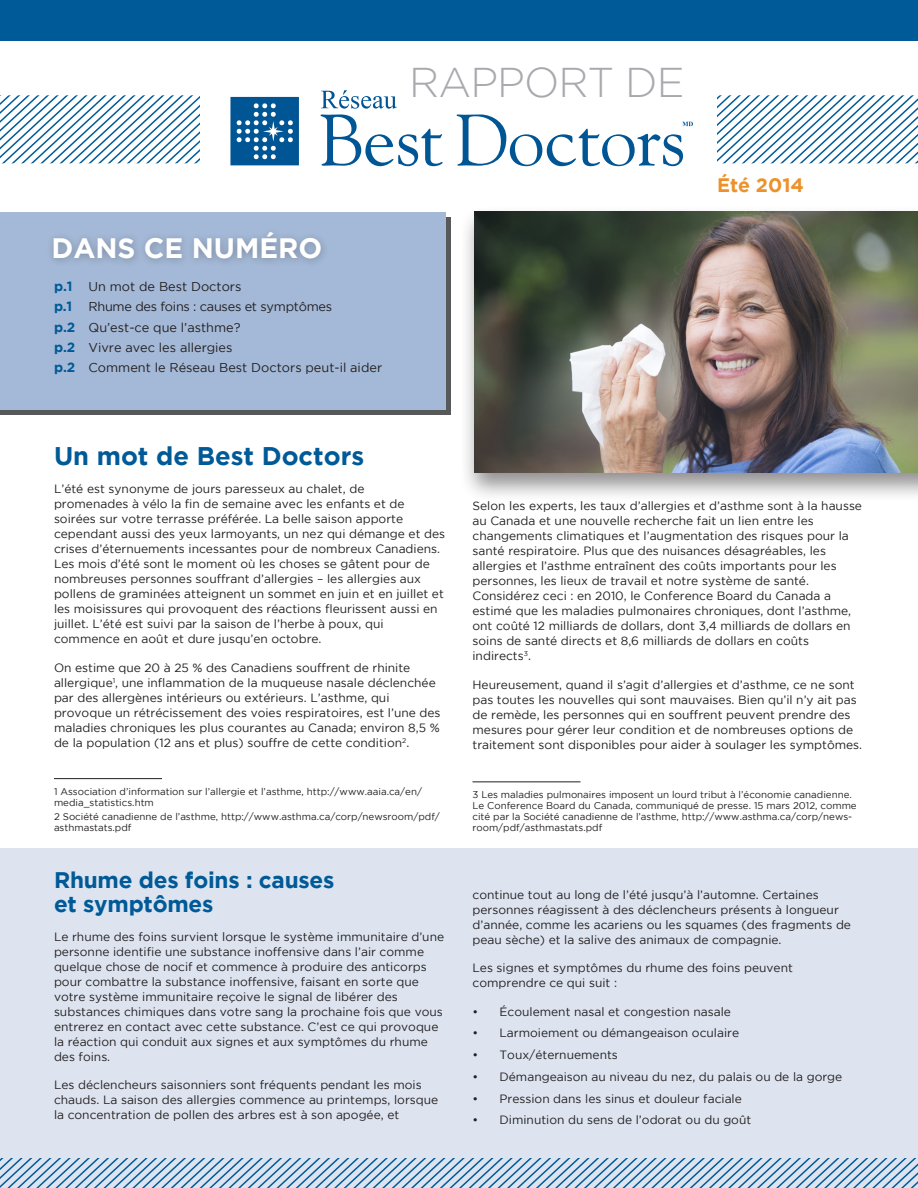
<style>
.page{position:relative;width:918px;height:1188px;background:#fff}
.page>*{position:absolute;margin:0;border:0;box-sizing:border-box;transform-origin:0 0}
.Subheading{font:300 41.55px "Gotham";letter-spacing:-.02em;color:#a8a9ad}
.Body_-_no_space_afte{font:700 28.05px "Gotham";color:#fff}
.Heading{font:700 25.5px "Gotham";color:#005a97}
.Body_-_w_space_after{font:700 22.5px/24px "Gotham";letter-spacing:-.01em;color:#005a97}
.Subheading-2{font:700 19.5px "Gotham";color:#ec922b}
.t1{font:12.75px "Gotham";color:#231f20}
.t2{font:12.75px "Gotham";letter-spacing:-.02em;color:#231f20}
.Body_-_w_space_after-2{font:12px/15px "Gotham";color:#231f20}
.footnote_text{font:9.75px/10.8px "Gotham";color:#231f20}
.s1{font-weight:700;font-size:13.5px;color:#005a97}
</style>
<div class="page">
<div style="left:0;top:217px;width:450px;height:198px;background:#57585a"></div>
<div style="left:0;top:849px;width:918px;height:339px;background:#dde4f0"></div>
<div style="left:0;top:212px;width:446px;height:198px;background:#a4b9d7"></div>
<div style="left:46px;top:226px;width:283px;height:42px;background:#231f20;opacity:.3"></div>
<div style="left:0;top:0;width:918px;height:40px;background:#005a97"></div>
<svg style="left:0;top:1159px;width:918px;height:29px"></svg>
<hr style="left:54px;top:778px;width:108px;height:1px;background:#231f20">
<hr style="left:472px;top:781px;width:108px;height:1px;background:#231f20">
<div style="left:460px;top:206px;width:458px;height:297px;background:#231f20;opacity:.5"></div>
<img style="left:475px;top:212px;width:443px;height:261px">
<svg style="left:0;top:95px;width:918px;height:68px"></svg>
<div style="left:201px;top:90px;width:516px;height:87px;background:#fff"></div>
<svg style="left:230px;top:97px;width:69px;height:68px;background:#226ca3"></svg>
<svg style="left:321px;top:90px;width:372px;height:76px"></svg>
<p class="Subheading" style="left:409px;top:60px;width:277px">RAPPORT DE</p>
<p class="Body_-_no_space_afte" style="left:51px;top:232px;width:272px">DANS CE NUMÉRO</p>
<p class="t1" style="left:54px;top:279px;width:189px"><span class="s1">p.1</span> Un mot de Best Doctors</p>
<p class="t2" style="left:54px;top:300px;width:280px"><span class="s1">p.1</span> Rhume des foins : causes et symptômes</p>
<p class="t1" style="left:54px;top:320px;width:188px"><span class="s1">p.2</span> Qu’est-ce que l’asthme?</p>
<p class="t1" style="left:54px;top:340px;width:180px"><span class="s1">p.2</span> Vivre avec les allergies</p>
<p class="t1" style="left:54px;top:361px;width:330px"><span class="s1">p.2</span> Comment le Réseau Best Doctors peut-il aider</p>
<p class="Subheading-2" style="left:717px;top:174px;width:89px">Été 2014</p>
<p class="Heading" style="left:54px;top:441px;width:312px">Un mot de Best Doctors</p>
<p class="Body_-_w_space_after-2" style="left:54px;top:481px;width:393px">L’été est synonyme de jours paresseux au chalet, de<br>promenades à vélo la fin de semaine avec les enfants et de soirées sur votre terrasse préférée. La belle saison apporte cependant aussi des yeux larmoyants, un nez qui démange et des crises d’éternuements incessantes pour de nombreux Canadiens.<br>Les mois d’été sont le moment où les choses se gâtent pour de nombreuses personnes souffrant d’allergies – les allergies aux pollens de graminées atteignent un sommet en juin et en juillet et les moisissures qui provoquent des réactions fleurissent aussi en juillet. L’été est suivi par la saison de l’herbe à poux, qui commence en août et dure jusqu’en octobre.</p>
<p class="Body_-_w_space_after-2" style="left:54px;top:660px;width:388px">On estime que 20 à 25 % des Canadiens souffrent de rhinite allergique<sup>1</sup>, une inflammation de la muqueuse nasale déclenchée par des allergènes intérieurs ou extérieurs. L’asthme, qui provoque un rétrécissement des voies respiratoires, est l’une des maladies chroniques les plus courantes au Canada; environ 8,5 % de la population (12 ans et plus) souffre de cette condition<sup>2</sup>.</p>
<p class="footnote_text" style="left:54px;top:786px;width:369px">1 Association d’information sur l’allergie et l’asthme, http://www.aaia.ca/en/ media_statistics.htm</p>
<p class="footnote_text" style="left:54px;top:811px;width:387px">2 Société canadienne de l’asthme, http://www.asthma.ca/corp/newsroom/pdf/ asthmastats.pdf</p>
<p class="Body_-_w_space_after" style="left:54px;top:868px;width:282px">Rhume des foins : causes et symptômes</p>
<p class="Body_-_w_space_after-2" style="left:54px;top:929px;width:392px">Le rhume des foins survient lorsque le système immunitaire d’une personne identifie une substance inoffensive dans l’air comme quelque chose de nocif et commence à produire des anticorps pour combattre la substance inoffensive, faisant en sorte que votre système immunitaire reçoive le signal de libérer des substances chimiques dans votre sang la prochaine fois que vous entrerez en contact avec cette substance. C’est ce qui provoque la réaction qui conduit aux signes et aux symptômes du rhume des foins.</p>
<p class="Body_-_w_space_after-2" style="left:54px;top:1077px;width:386px">Les déclencheurs saisonniers sont fréquents pendant les mois chauds. La saison des allergies commence au printemps, lorsque la concentration de pollen des arbres est à son apogée, et</p>
<p class="Body_-_w_space_after-2" style="left:472px;top:498px;width:391px">Selon les experts, les taux d’allergies et d’asthme sont à la hausse au Canada et une nouvelle recherche fait un lien entre les changements climatiques et l’augmentation des risques pour la santé respiratoire. Plus que des nuisances désagréables, les allergies et l’asthme entraînent des coûts importants pour les personnes, les lieux de travail et notre système de santé.<br>Considérez ceci : en 2010, le Conference Board du Canada a estimé que les maladies pulmonaires chroniques, dont l’asthme, ont coûté 12 milliards de dollars, dont 3,4 milliards de dollars en soins de santé directs et 8,6 milliards de dollars en coûts indirects<sup>3</sup>.</p>
<p class="Body_-_w_space_after-2" style="left:472px;top:677px;width:391px">Heureusement, quand il s’agit d’allergies et d’asthme, ce ne sont pas toutes les nouvelles qui sont mauvaises. Bien qu’il n’y ait pas de remède, les personnes qui en souffrent peuvent prendre des mesures pour gérer leur condition et de nombreuses options de traitement sont disponibles pour aider à soulager les symptômes.</p>
<p class="footnote_text" style="left:472px;top:789px;width:386px">3 Les maladies pulmonaires imposent un lourd tribut à l’économie canadienne.<br>Le Conference Board du Canada, communiqué de presse. 15 mars 2012, comme cité par la Société canadienne de l’asthme, http://www.asthma.ca/corp/news&shy;room/pdf/asthmastats.pdf</p>
<p class="Body_-_w_space_after-2" style="left:472px;top:887px;width:380px">continue tout au long de l’été jusqu’à l’automne. Certaines personnes réagissent à des déclencheurs présents à longueur d’année, comme les acariens ou les squames (des fragments de peau sèche) et la salive des animaux de compagnie.</p>
<p class="Body_-_w_space_after-2" style="left:472px;top:960px;width:322px">Les signes et symptômes du rhume des foins peuvent comprendre ce qui suit :</p>
<p class="Body_-_w_space_after-2" style="left:472px;top:1004px;width:260px">• Écoulement nasal et congestion nasale</p>
<p class="Body_-_w_space_after-2" style="left:472px;top:1025px;width:268px">• Larmoiement ou démangeaison oculaire</p>
<p class="Body_-_w_space_after-2" style="left:472px;top:1047px;width:147px">• Toux/éternuements</p>
<p class="Body_-_w_space_after-2" style="left:472px;top:1069px;width:371px">• Démangeaison au niveau du nez, du palais ou de la gorge</p>
<p class="Body_-_w_space_after-2" style="left:472px;top:1091px;width:271px">• Pression dans les sinus et douleur faciale</p>
<p class="Body_-_w_space_after-2" style="left:472px;top:1112px;width:280px">• Diminution du sens de l’odorat ou du goût</p>
</div>
